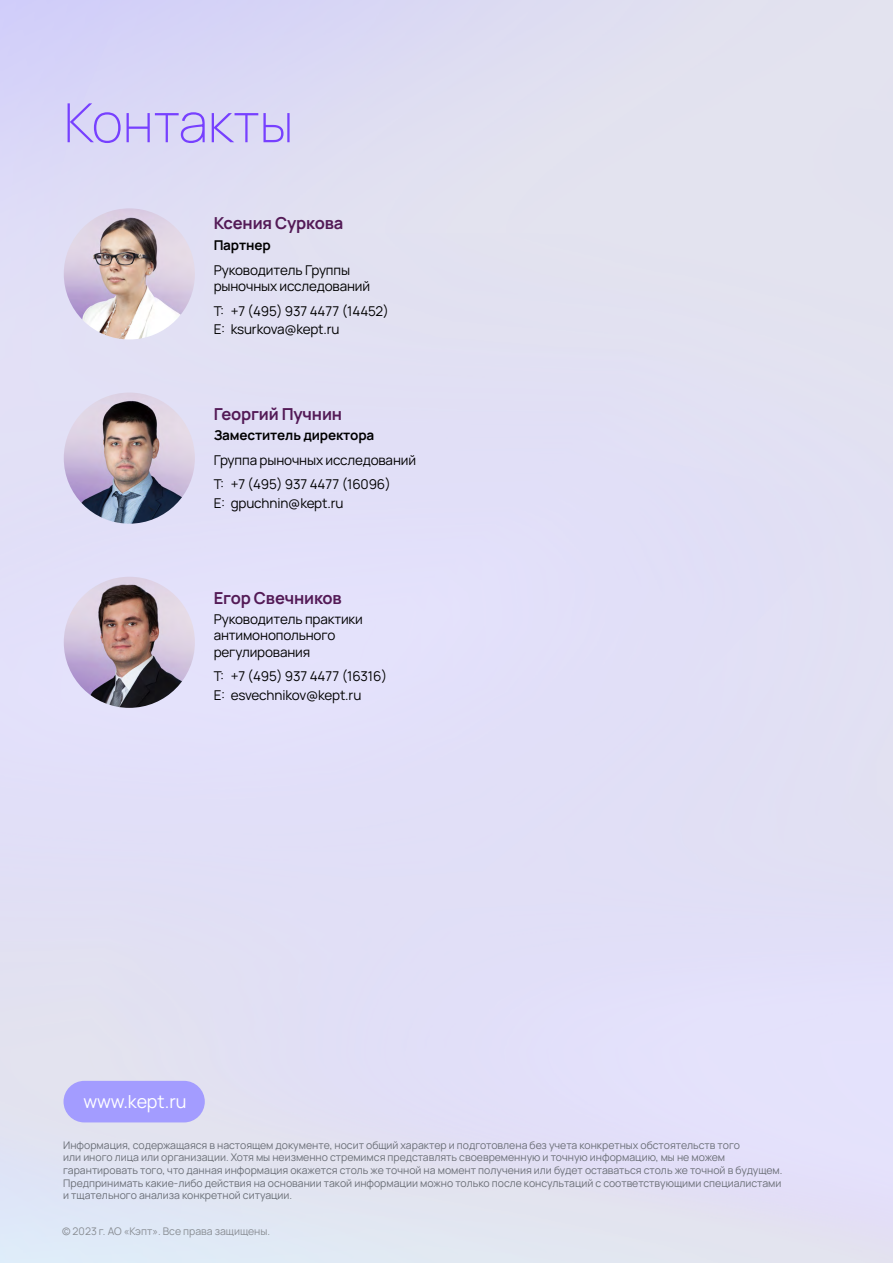
<style>
.page{position:relative;width:893px;height:1263px;background:#fff}
.page>*{position:absolute;margin:0;border:0;box-sizing:border-box;transform-origin:0 0}
.t1{font:200 54px "Manrope";color:#7740ff}
.t2{font:18px "Manrope";color:#fff}
.t3{font:700 16.5px "Manrope";letter-spacing:-.01em;color:#531a56}
.t4{font:13.5px/16.2px "Manrope";letter-spacing:-.01em;color:#000}
.t5{font:700 13.5px "Manrope";letter-spacing:-.01em;color:#000}
.t6{font:10.5px/12.6px "Manrope";color:#6b6f77}
.t7{font:10.5px "Manrope";color:#898d93}
</style>
<div class="page">
<img style="left:0;top:30px;width:301px;height:648px">
<img style="left:64px;top:208px;width:131px;height:131px;border-radius:66px">
<img style="left:64px;top:393px;width:131px;height:131px;border-radius:66px">
<img style="left:64px;top:577px;width:131px;height:131px;border-radius:66px">
<div style="left:64px;top:1081px;width:141px;height:41px;background:#a39cff;border-radius:21px"></div>
<h1 class="t1" style="left:64px;top:85px;width:231px">Контакты</h1>
<h3 class="t3" style="left:214px;top:212px;width:131px">Ксения Суркова</h3>
<p class="t5" style="left:214px;top:235px;width:59px">Партнер</p>
<p class="t4" style="left:214px;top:261px;width:158px">Руководитель Группы рыночных исследований</p>
<p class="t4" style="left:214px;top:301px;width:177px;line-height:18.8px">Т: +7 (495) 937 4477 (14452)<br>Е: ksurkova@kept.ru</p>
<h3 class="t3" style="left:214px;top:402px;width:130px">Георгий Пучнин</h3>
<p class="t5" style="left:214px;top:426px;width:162px">Заместитель директора</p>
<p class="t4" style="left:214px;top:447px;width:204px;line-height:24.8px">Группа рыночных исследований<br>Т: +7 (495) 937 4477 (16096)</p>
<p class="t4" style="left:214px;top:495px;width:131px">Е: gpuchnin@kept.ru</p>
<h3 class="t3" style="left:214px;top:586px;width:130px">Егор Свечников</h3>
<p class="t4" style="left:214px;top:611px;width:151px">Руководитель практики антимонопольного регулирования</p>
<p class="t4" style="left:214px;top:666px;width:175px;line-height:18.8px">Т: +7 (495) 937 4477 (16316)<br>Е: esvechnikov@kept.ru</p>
<h2 class="t2" style="left:83px;top:1089px;width:105px">www.kept.ru</h2>
<p class="t6" style="left:63px;top:1138px;width:721px">Информация, содержащаяся в настоящем документе, носит общий характер и подготовлена без учета конкретных обстоятельств того<br>или иного лица или организации. Хотя мы неизменно стремимся представлять своевременную и точную информацию, мы не можем гарантировать того, что данная информация окажется столь же точной на момент получения или будет оставаться столь же точной в будущем.<br>Предпринимать какие-либо действия на основании такой информации можно только после консультаций с соответствующими специалистами и тщательного анализа конкретной ситуации.</p>
<p class="t7" style="left:62px;top:1224px;width:210px">© 2023 г. АО «Кэпт». Все права защищены.</p>
</div>
